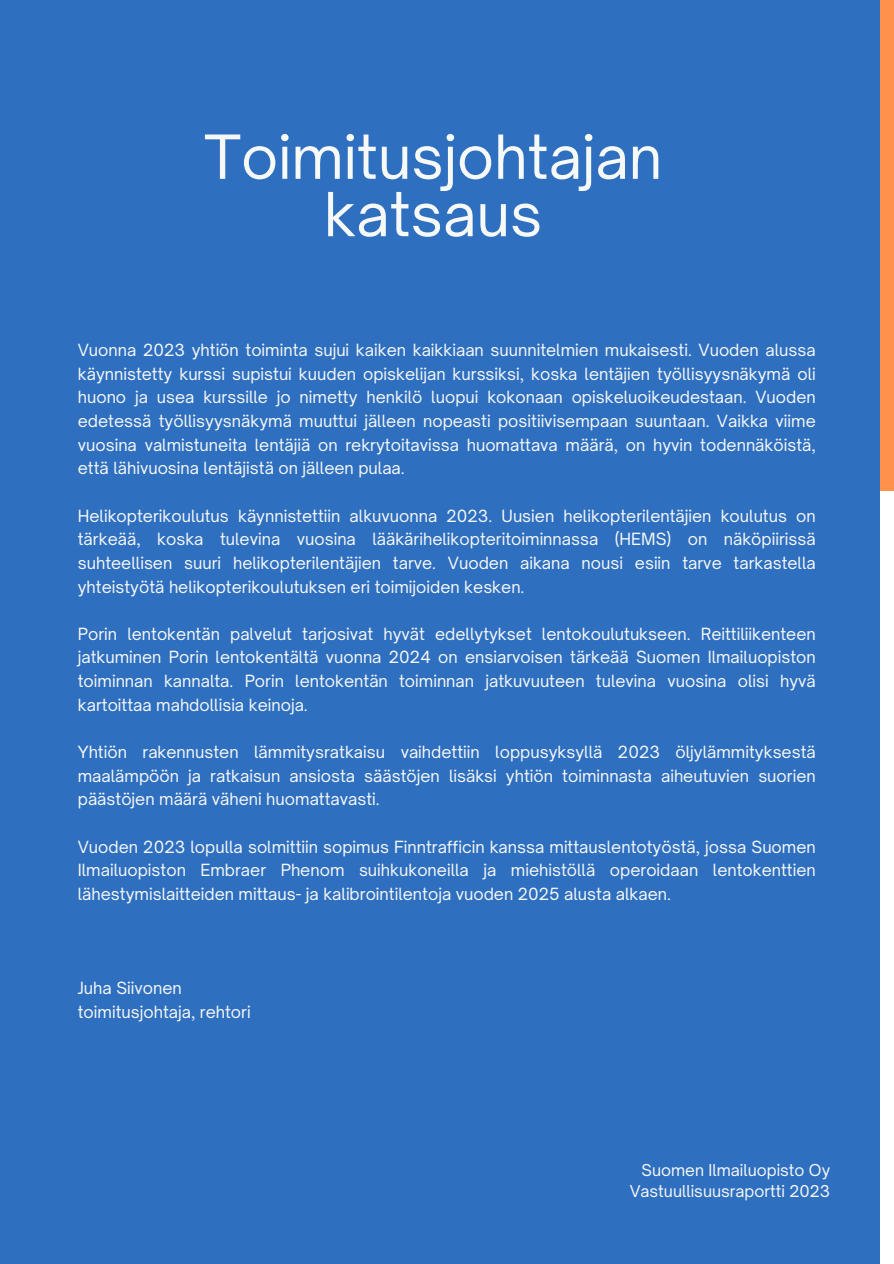
<style>
.page{position:relative;width:894px;height:1264px;background:#fff}
.page>*{position:absolute;margin:0;border:0;box-sizing:border-box;transform-origin:0 0}
.t1{font:58.05px/57.3px "Open Sauce One";color:#f7f9f7;text-align:center}
.t2{font:16.05px/23.7px "Open Sauce One";color:#f7f9f7;text-align:justify}
.t3{font:15.6px "Open Sauce One";color:#f7f9f7}
</style>
<div class="page">
<div style="left:0;top:0;width:893px;height:1263px;background:#2f6fc0"></div>
<div style="left:880px;top:0;width:13px;height:502px;background:#ff914d"></div>
<div style="left:880px;top:491px;width:13px;height:772px;background:#fff"></div>
<p class="t1" style="left:204px;top:128px;width:459px">Toimitusjohtajan katsaus</p>
<h1 class="t2" style="left:78px;top:338px;width:739px">Vuonna 2023 yhtiön toiminta sujui kaiken kaikkiaan suunnitelmien mukaisesti. Vuoden alussa käynnistetty kurssi supistui kuuden opiskelijan kurssiksi, koska lentäjien työllisyysnäkymä oli huono ja usea kurssille jo nimetty henkilö luopui kokonaan opiskeluoikeudestaan. Vuoden edetessä työllisyysnäkymä muuttui jälleen nopeasti positiivisempaan suuntaan. Vaikka viime vuosina valmistuneita lentäjiä on rekrytoitavissa huomattava määrä, on hyvin todennäköistä, että lähivuosina lentäjistä on jälleen pulaa.</h1>
<p class="t2" style="left:78px;top:503px;width:739px">Helikopterikoulutus käynnistettiin alkuvuonna 2023. Uusien helikopterilentäjien koulutus on tärkeää, koska tulevina vuosina lääkärihelikopteritoiminnassa (HEMS) on näköpiirissä suhteellisen suuri helikopterilentäjien tarve. Vuoden aikana nousi esiin tarve tarkastella yhteistyötä helikopterikoulutuksen eri toimijoiden kesken.</p>
<p class="t2" style="left:78px;top:621px;width:739px">Porin lentokentän palvelut tarjosivat hyvät edellytykset lentokoulutukseen. Reittiliikenteen jatkuminen Porin lentokentältä vuonna 2024 on ensiarvoisen tärkeää Suomen Ilmailuopiston toiminnan kannalta. Porin lentokentän toiminnan jatkuvuuteen tulevina vuosina olisi hyvä kartoittaa mahdollisia keinoja.</p>
<p class="t2" style="left:78px;top:740px;width:739px">Yhtiön rakennusten lämmitysratkaisu vaihdettiin loppusyksyllä 2023 öljylämmityksestä maalämpöön ja ratkaisun ansiosta säästöjen lisäksi yhtiön toiminnasta aiheutuvien suorien päästöjen määrä väheni huomattavasti.</p>
<p class="t2" style="left:78px;top:834px;width:739px">Vuoden 2023 lopulla solmittiin sopimus Finntrafficin kanssa mittauslentotyöstä, jossa Suomen Ilmailuopiston Embraer Phenom suihkukoneilla ja miehistöllä operoidaan lentokenttien lähestymislaitteiden mittaus- ja kalibrointilentoja vuoden 2025 alusta alkaen.</p>
<p class="t2" style="left:78px;top:976px;width:105px">Juha Siivonen</p>
<p class="t2" style="left:78px;top:999px;width:174px">toimitusjohtaja, rehtori</p>
<p class="t3" style="left:641px;top:1160px;width:190px">Suomen Ilmailuopisto Oy</p>
<p class="t3" style="left:629px;top:1181px;width:202px">Vastuullisuusraportti 2023</p>
</div>
